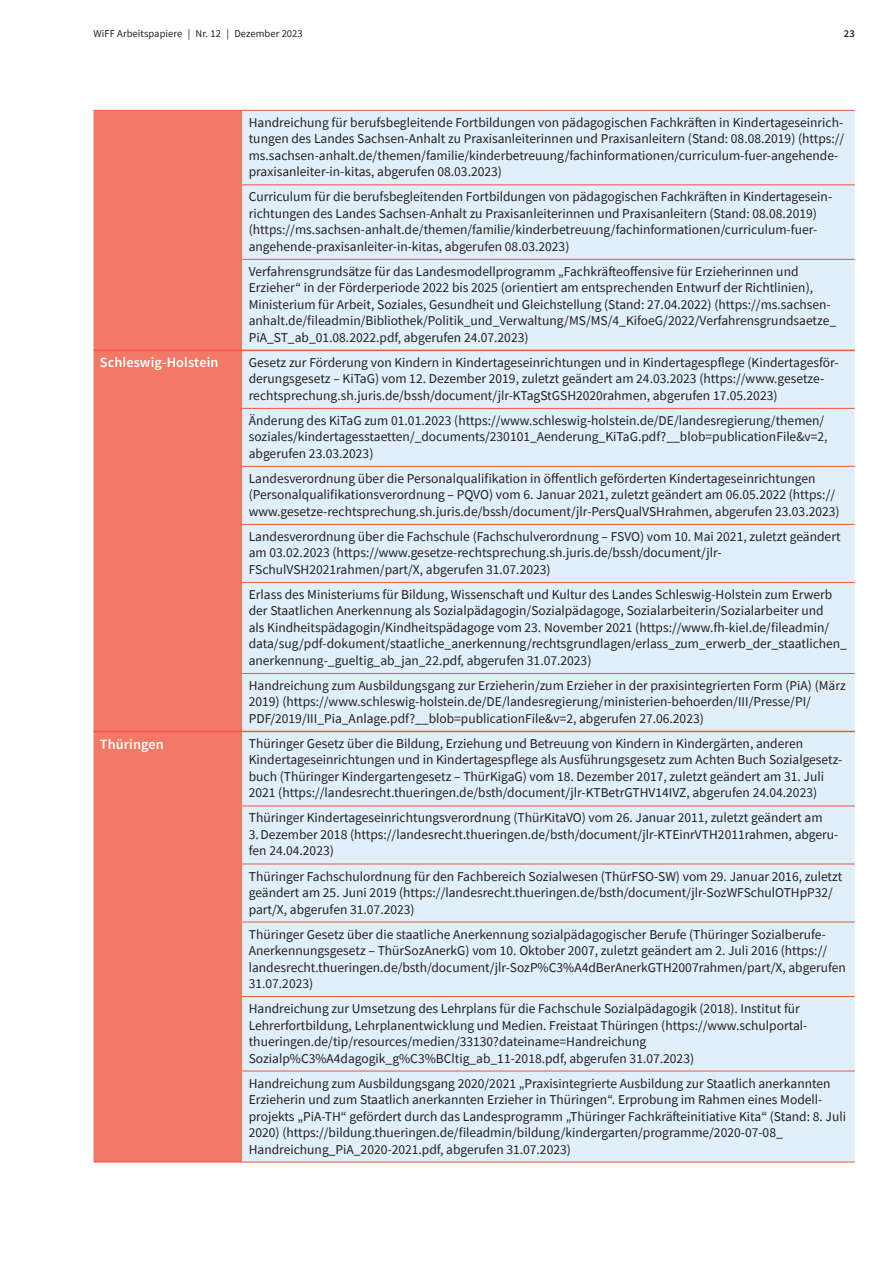
<style>
.page{position:relative;width:893px;height:1263px;background:#fff}
.page>*{position:absolute;margin:0;border:0;box-sizing:border-box;transform-origin:0 0}
._07_Tab_Ue_gross{font:600 14.25px "Source Sans Pro";letter-spacing:.005em;color:#fff}
._07_Tab_FT_gross{font:13.5px/16.5px "Source Sans Pro";color:#231f20}
.t1{font:10.5px "Source Sans Pro";letter-spacing:.005em;color:#231f20}
.t2{font:600 10.5px "Source Sans Pro";color:#231f20}
</style>
<div class="page">
<div style="left:94px;top:111px;width:148px;height:1051px;background:#f37865"></div>
<div style="left:242px;top:111px;width:613px;height:1051px;background:#e0eff9"></div>
<hr style="left:94px;top:110px;width:148px;height:1px;background:#f0573f">
<hr style="left:94px;top:350px;width:148px;height:1px;background:#f0573f">
<hr style="left:94px;top:731px;width:148px;height:1px;background:#f0573f">
<hr style="left:94px;top:1162px;width:148px;height:1px;background:#f0573f">
<hr style="left:242px;top:110px;width:613px;height:1px;background:#f0573f">
<hr style="left:242px;top:184px;width:613px;height:1px;background:#f0573f">
<hr style="left:242px;top:259px;width:613px;height:1px;background:#f0573f">
<hr style="left:242px;top:408px;width:613px;height:1px;background:#f0573f">
<hr style="left:242px;top:466px;width:613px;height:1px;background:#f0573f">
<hr style="left:242px;top:524px;width:613px;height:1px;background:#f0573f">
<hr style="left:242px;top:582px;width:613px;height:1px;background:#f0573f">
<hr style="left:242px;top:673px;width:613px;height:1px;background:#f0573f">
<hr style="left:242px;top:806px;width:613px;height:1px;background:#f0573f">
<hr style="left:242px;top:864px;width:613px;height:1px;background:#f0573f">
<hr style="left:242px;top:922px;width:613px;height:1px;background:#f0573f">
<hr style="left:242px;top:996px;width:613px;height:1px;background:#f0573f">
<hr style="left:242px;top:1071px;width:613px;height:1px;background:#f0573f">
<hr style="left:242px;top:350px;width:613px;height:1px;background:#f0573f">
<hr style="left:242px;top:731px;width:613px;height:1px;background:#f0573f">
<hr style="left:242px;top:1162px;width:613px;height:1px;background:#f0573f">
<p class="t1" style="left:94px;top:27px;width:211px">WiFF Arbeitspapiere | Nr. 12 | Dezember 2023</p>
<p class="t2" style="left:844px;top:27px;width:12px">23</p>
<p class="_07_Tab_FT_gross" style="left:249px;top:114px;width:597px">Handreichung für berufsbegleitende Fortbildungen von pädagogischen Fachkräften in Kindertageseinrich&shy;tungen des Landes Sachsen-Anhalt zu Praxisanleiterinnen und Praxisanleitern (Stand: 08.08.2019) (https:// ms.sachsen-anhalt.de/themen/familie/kinderbetreuung/fachinformationen/curriculum-fuer-angehende&shy;praxisanleiter-in-kitas, abgerufen 08.03.2023)</p>
<p class="_07_Tab_FT_gross" style="left:249px;top:189px;width:585px">Curriculum für die berufsbegleitenden Fortbildungen von pädagogischen Fachkräften in Kindertagesein&shy;richtungen des Landes Sachsen-Anhalt zu Praxisanleiterinnen und Praxisanleitern (Stand: 08.08.2019) (https://ms.sachsen-anhalt.de/themen/familie/kinderbetreuung/fachinformationen/curriculum-fuer-- angehende-praxisanleiter-in-kitas, abgerufen 08.03.2023)</p>
<p class="_07_Tab_FT_gross" style="left:249px;top:263px;width:589px">Verfahrensgrundsätze für das Landesmodellprogramm „Fachkräfteoffensive für Erzieherinnen und Erzieher“ in der Förderperiode 2022 bis 2025 (orientiert am entsprechenden Entwurf der Richtlinien), Ministerium für Arbeit, Soziales, Gesundheit und Gleichstellung (Stand: 27.04.2022) (https://ms.sachsen&shy;anhalt.de/fileadmin/Bibliothek/Politik_und_Verwaltung/MS/MS/4_KifoeG/2022/Verfahrensgrundsaetze_ PiA_ST_ab_01.08.2022.pdf, abgerufen 24.07.2023)</p>
<p class="_07_Tab_Ue_gross" style="left:100px;top:354px;width:120px">Schleswig-Holstein</p>
<p class="_07_Tab_FT_gross" style="left:249px;top:354px;width:591px">Gesetz zur Förderung von Kindern in Kindertageseinrichtungen und in Kindertagespflege (Kindertagesför&shy;derungsgesetz – KiTaG) vom 12. Dezember 2019, zuletzt geändert am 24.03.2023 (https://www.gesetze&shy;rechtsprechung.sh.juris.de/bssh/document/jlr-KTagStGSH2020rahmen, abgerufen 17.05.2023)</p>
<p class="_07_Tab_FT_gross" style="left:249px;top:412px;width:580px">Änderung des KiTaG zum 01.01.2023 (https://www.schleswig-holstein.de/DE/landesregierung/themen/ soziales/kindertagesstaetten/_documents/230101_Aenderung_KiTaG.pdf?__blob=publicationFile&amp;v=2, abgerufen 23.03.2023)</p>
<p class="_07_Tab_FT_gross" style="left:249px;top:470px;width:592px">Landesverordnung über die Personalqualifikation in öffentlich geförderten Kindertageseinrichtungen (Personalqualifikationsverordnung – PQVO) vom 6. Januar 2021, zuletzt geändert am 06.05.2022 (https:// www.gesetze-rechtsprechung.sh.juris.de/bssh/document/jlr-PersQualVSHrahmen, abgerufen 23.03.2023)</p>
<p class="_07_Tab_FT_gross" style="left:249px;top:528px;width:593px">Landesverordnung über die Fachschule (Fachschulverordnung – FSVO) vom 10. Mai 2021, zuletzt geändert am 03.02.2023 (https://www.gesetze-rechtsprechung.sh.juris.de/bssh/document/jlr-<br>FSchulVSH2021rahmen/part/X, abgerufen 31.07.2023)</p>
<p class="_07_Tab_FT_gross" style="left:249px;top:586px;width:600px">Erlass des Ministeriums für Bildung, Wissenschaft und Kultur des Landes Schleswig-Holstein zum Erwerb der Staatlichen Anerkennung als Sozialpädagogin/Sozialpädagoge, Sozialarbeiterin/Sozialarbeiter und<br>als Kindheitspädagogin/Kindheitspädagoge vom 23. November 2021 (https://www.fh-kiel.de/fileadmin/ data/sug/pdf-dokument/staatliche_anerkennung/rechtsgrundlagen/erlass_zum_erwerb_der_staatlichen_ anerkennung-_gueltig_ab_jan_22.pdf, abgerufen 31.07.2023)</p>
<p class="_07_Tab_FT_gross" style="left:249px;top:677px;width:598px">Handreichung zum Ausbildungsgang zur Erzieherin/zum Erzieher in der praxisintegrierten Form (PiA) (März<br>2019) (https://www.schleswig-holstein.de/DE/landesregierung/ministerien-behoerden/III/Presse/PI/<br>PDF/2019/III_Pia_Anlage.pdf?__blob=publicationFile&amp;v=2, abgerufen 27.06.2023)</p>
<p class="_07_Tab_Ue_gross" style="left:100px;top:735px;width:65px">Thüringen</p>
<p class="_07_Tab_FT_gross" style="left:249px;top:735px;width:595px">Thüringer Gesetz über die Bildung, Erziehung und Betreuung von Kindern in Kindergärten, anderen Kindertageseinrichtungen und in Kindertagespflege als Ausführungsgesetz zum Achten Buch Sozialgesetz&shy;buch (Thüringer Kindergartengesetz – ThürKigaG) vom 18. Dezember 2017, zuletzt geändert am 31. Juli 2021 (https://landesrecht.thueringen.de/bsth/document/jlr-KTBetrGTHV14IVZ, abgerufen 24.04.2023)</p>
<p class="_07_Tab_FT_gross" style="left:249px;top:810px;width:591px">Thüringer Kindertageseinrichtungsverordnung (ThürKitaVO) vom 26. Januar 2011, zuletzt geändert am<br>3.Dezember 2018 (https://landesrecht.thueringen.de/bsth/document/jlr-KTEinrVTH2011rahmen, abgeru&shy;fen 24.04.2023)</p>
<p class="_07_Tab_FT_gross" style="left:249px;top:868px;width:595px">Thüringer Fachschulordnung für den Fachbereich Sozialwesen (ThürFSO-SW) vom 29. Januar 2016, zuletzt geändert am 25. Juni 2019 (https://landesrecht.thueringen.de/bsth/document/jlr-SozWFSchulOTHpP32/ part/X, abgerufen 31.07.2023)</p>
<p class="_07_Tab_FT_gross" style="left:249px;top:926px;width:599px">Thüringer Gesetz über die staatliche Anerkennung sozialpädagogischer Berufe (Thüringer Sozialberufe-Anerkennungsgesetz – ThürSozAnerkG) vom 10. Oktober 2007, zuletzt geändert am 2. Juli 2016 (https:// landesrecht.thueringen.de/bsth/document/jlr-SozP%C3%A4dBerAnerkGTH2007rahmen/part/X, abgerufen 31.07.2023)</p>
<p class="_07_Tab_FT_gross" style="left:249px;top:1000px;width:559px">Handreichung zur Umsetzung des Lehrplans für die Fachschule Sozialpädagogik (2018). Institut für Lehrerfortbildung, Lehrplanentwicklung und Medien. Freistaat Thüringen (https://www.schulportal&shy;thueringen.de/tip/resources/medien/33130?dateiname=Handreichung Sozialp%C3%A4dagogik_g%C3%BCltig_ab_11-2018.pdf, abgerufen 31.07.2023)</p>
<p class="_07_Tab_FT_gross" style="left:249px;top:1075px;width:599px">Handreichung zum Ausbildungsgang 2020/2021 „Praxisintegrierte Ausbildung zur Staatlich anerkannten Erzieherin und zum Staatlich anerkannten Erzieher in Thüringen“. Erprobung im Rahmen eines Modell&shy;projekts „PiA-TH“ gefördert durch das Landesprogramm „Thüringer Fachkräfteinitiative Kita“ (Stand: 8. Juli 2020) (https://bildung.thueringen.de/fileadmin/bildung/kindergarten/programme/2020-07-08_ Handreichung_PiA_2020-2021.pdf, abgerufen 31.07.2023)</p>
</div>
